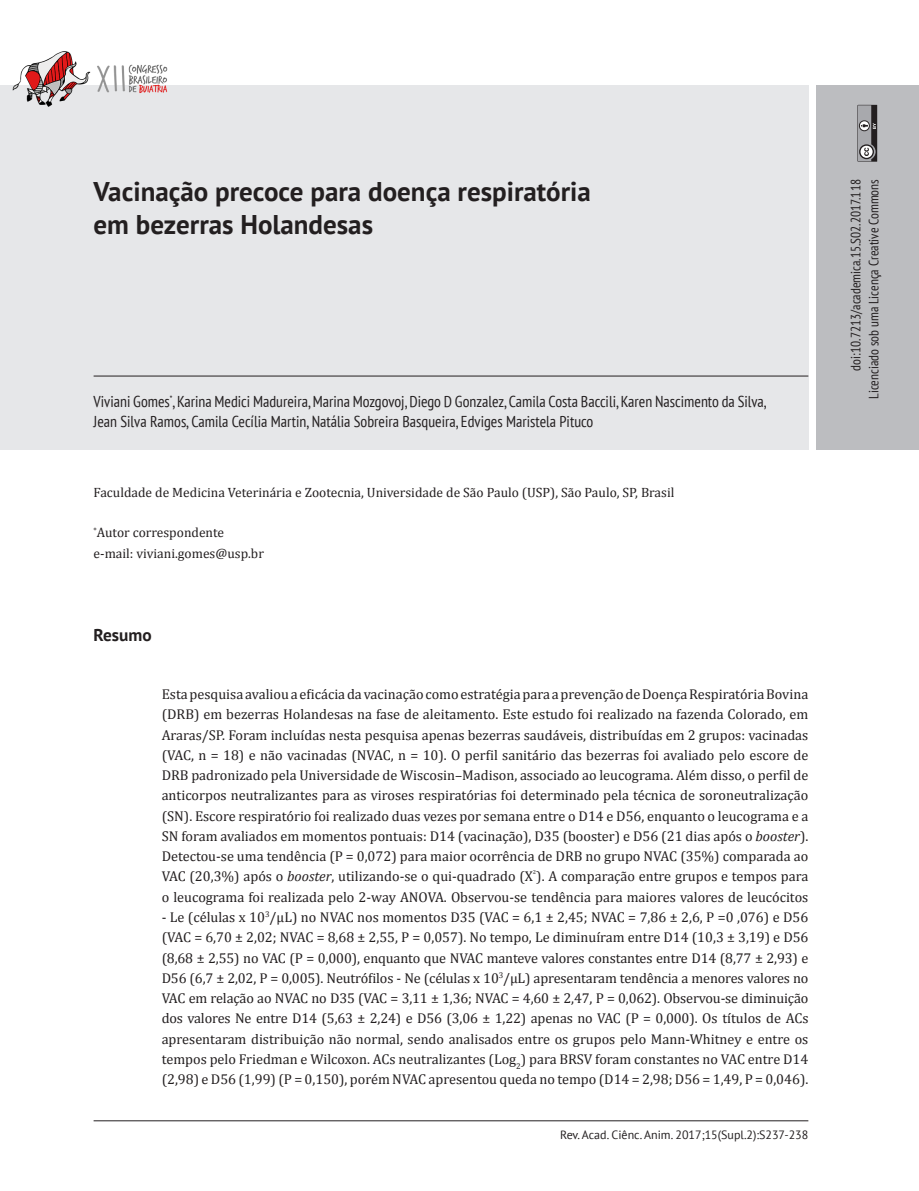
<style>
.page{position:relative;width:919px;height:1191px;background:#fff}
.page>*{position:absolute;margin:0;border:0;box-sizing:border-box;transform-origin:0 0}
.Título_Artigo{font:700 27px/33px "PT Sans";color:#231f20}
.t1{font:700 17.25px "PT Sans";color:#231f20}
.Nomes_-_Autores{font:condensed 15.75px/20.2px "PT Sans";color:#231f20}
.Texto_-_Resumo{font:14.25px/20.2px "Cambria";color:#231f20;text-align:justify}
.Corpo_de_texto_-_Rec{font:13.5px "Cambria";color:#231f20}
.t2{font:condensed 13.5px/18px "PT Sans";color:#231f20;text-align:right}
.Rodapé{font:12px "PT Sans";color:#231f20}
.s1{font-style:italic}
</style>
<div class="page">
<hr style="left:94px;top:1120px;width:714px;height:1px;background:#231f20">
<div style="left:0;top:85px;width:808px;height:365px;background:#e6e7e9"></div>
<div style="left:816px;top:85px;width:102px;height:365px;background:#bcbdc0"></div>
<svg style="left:857px;top:105px;width:20px;height:57px"></svg>
<img style="left:12px;top:51px;width:156px;height:56px">
<hr style="left:94px;top:376px;width:714px;height:1px;background:#231f20">
<p class="Título_Artigo" style="left:94px;top:174px;width:499px">Vacinação precoce para doença respiratória em bezerras Holandesas</p>
<p class="Nomes_-_Autores" style="left:94px;top:391px;width:674px">Viviani Gomes<sup>*</sup>, Karina Medici Madureira, Marina Mozgovoj, Diego D Gonzalez, Camila Costa Baccili, Karen Nascimento da Silva,<br>Jean Silva Ramos, Camila Cecília Martin, Natália Sobreira Basqueira, Edviges Maristela Pituco</p>
<p class="Corpo_de_texto_-_Rec" style="left:94px;top:484px;width:582px">Faculdade de Medicina Veterinária e Zootecnia, Universidade de São Paulo (USP), São Paulo, SP, Brasil</p>
<p class="Corpo_de_texto_-_Rec" style="left:94px;top:524px;width:132px"><sup>*</sup>Autor correspondente</p>
<p class="Corpo_de_texto_-_Rec" style="left:94px;top:545px;width:172px">e-mail: viviani.gomes@usp.br</p>
<p class="t1" style="left:94px;top:623px;width:60px">Resumo</p>
<p class="Texto_-_Resumo" style="left:162px;top:684px;width:648px">Esta pesquisa avaliou a eficácia da vacinação como estratégia para a prevenção de Doença Respiratória Bovina (DRB) em bezerras Holandesas na fase de aleitamento. Este estudo foi realizado na fazenda Colorado, em Araras/SP. Foram incluídas nesta pesquisa apenas bezerras saudáveis, distribuídas em 2 grupos: vacinadas (VAC, n = 18) e não vacinadas (NVAC, n = 10). O perfil sanitário das bezerras foi avaliado pelo escore de DRB padronizado pela Universidade de Wiscosin–Madison, associado ao leucograma. Além disso, o perfil de anticorpos neutralizantes para as viroses respiratórias foi determinado pela técnica de soroneutralização (SN). Escore respiratório foi realizado duas vezes por semana entre o D14 e D56, enquanto o leucograma e a SN foram avaliados em momentos pontuais: D14 (vacinação), D35 (booster) e D56 (21 dias após o <span class="s1">booster</span>).<br>Detectou-se uma tendência (P = 0,072) para maior ocorrência de DRB no grupo NVAC (35%) comparada ao VAC (20,3%) após o <span class="s1">booster</span>, utilizando-se o qui-quadrado (X<sup>²</sup>). A comparação entre grupos e tempos para o leucograma foi realizada pelo 2-way ANOVA. Observou-se tendência para maiores valores de leucócitos</p>
<p class="Texto_-_Resumo" style="left:162px;top:907px;width:648px">- Le (células x 10<sup>3</sup>/µL) no NVAC nos momentos D35 (VAC = 6,1 ± 2,45; NVAC = 7,86 ± 2,6, P =0 ,076) e D56 (VAC = 6,70 ± 2,02; NVAC = 8,68 ± 2,55, P = 0,057). No tempo, Le diminuíram entre D14 (10,3 ± 3,19) e D56 (8,68 ± 2,55) no VAC (P = 0,000), enquanto que NVAC manteve valores constantes entre D14 (8,77 ± 2,93) e D56 (6,7 ± 2,02, P = 0,005). Neutrófilos - Ne (células x 10<sup>3</sup>/µL) apresentaram tendência a menores valores no VAC em relação ao NVAC no D35 (VAC = 3,11 ± 1,36; NVAC = 4,60 ± 2,47, P = 0,062). Observou-se diminuição dos valores Ne entre D14 (5,63 ± 2,24) e D56 (3,06 ± 1,22) apenas no VAC (P = 0,000). Os títulos de ACs apresentaram distribuição não normal, sendo analisados entre os grupos pelo Mann-Whitney e entre os tempos pelo Friedman e Wilcoxon. ACs neutralizantes (Log<sub>2</sub>) para BRSV foram constantes no VAC entre D14 (2,98) e D56 (1,99) (P = 0,150), porém NVAC apresentou queda no tempo (D14 = 2,98; D56 = 1,49, P = 0,046).</p>
<p class="Rodapé" style="left:560px;top:1126px;width:250px">Rev. Acad. Ciênc. Anim. 2017;15(Supl.2):S237-238</p>
<p class="t2" style="left:846px;top:399px;width:221px;rotate:-90deg">doi:10.7213/academica.15.S02.2017.118<br>Licenciado sob uma Licença Creative Commons</p>
</div>
